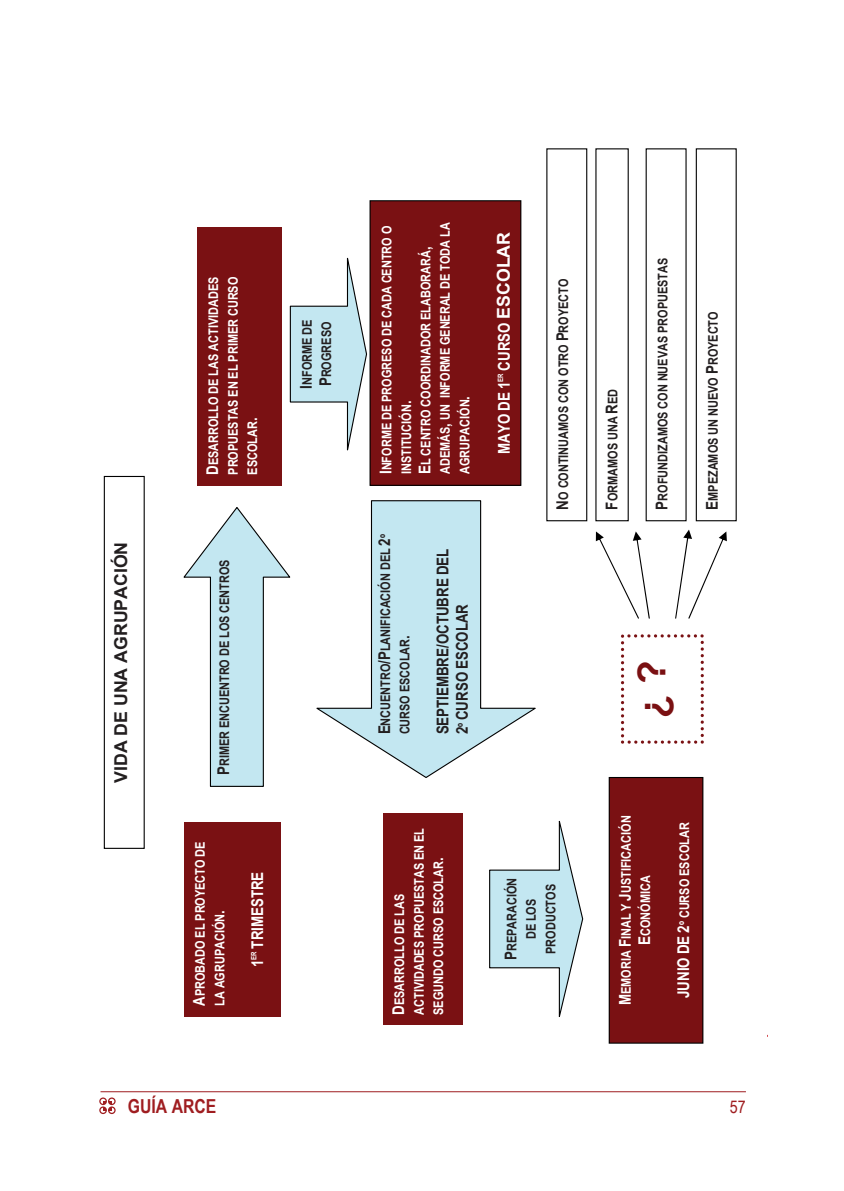
<style>
.page{position:relative;width:844px;height:1191px;background:#fff}
.page>*{position:absolute;margin:0;border:0;box-sizing:border-box;transform-origin:0 0}
.t1{font:700 38.32px "Arial";color:#7a1012}
.t2{font:700 19.25px "Arial Narrow";color:#9f1d20}
.t3{font:700 17.68px "Arial";color:#231f20}
.t4{font:17.5px "Arial Narrow";color:#9f1d20}
.t5{font:700 16.28px/19.4px "Arial Narrow";color:#231f20}
.t6{font:700 16.28px "Arial Narrow";color:#fff}
.t7{font:700 13.3px/19.4px "Arial Narrow";color:#fff}
.t8{font:700 13.3px/19.4px "Arial Narrow";color:#231f20}
.s1{font-size:16.28px}
.s2{font-family:"Arial";font-size:17.68px}
.s3{font-size:13.3px}
</style>
<div class="page">
<div style="left:546px;top:149px;width:41px;height:372px;border:1px solid #000"></div>
<div style="left:383px;top:813px;width:79px;height:212px;background:#7a1113"></div>
<svg style="left:183px;top:507px;width:108px;height:280px"></svg>
<div style="left:184px;top:822px;width:96px;height:194px;background:#7a1113"></div>
<div style="left:620px;top:634px;width:83px;height:109px;border:3px dashed #7a1113"></div>
<svg style="left:595px;top:531px;width:54px;height:87px"></svg>
<svg style="left:675px;top:529px;width:51px;height:89px"></svg>
<div style="left:370px;top:201px;width:150px;height:284px;background:#7a1113"></div>
<div style="left:369px;top:200px;width:152px;height:286px;border:1px solid #000"></div>
<svg style="left:289px;top:257px;width:78px;height:194px"></svg>
<svg style="left:489px;top:820px;width:94px;height:197px"></svg>
<div style="left:695px;top:149px;width:41px;height:372px;border:1px solid #000"></div>
<div style="left:197px;top:227px;width:84px;height:258px;background:#7a1113"></div>
<div style="left:609px;top:777px;width:93px;height:266px;background:#7a1113"></div>
<div style="left:608px;top:777px;width:95px;height:266px;border:1px solid #000"></div>
<svg style="left:316px;top:500px;width:220px;height:278px"></svg>
<div style="left:104px;top:476px;width:41px;height:373px;border:1px solid #000"></div>
<hr style="left:100px;top:1091px;width:645px;height:1px;background:#9f1d20">
<div style="left:99px;top:1097px;width:8px;height:8px;border:1px solid #9f1d20;border-radius:50%"></div>
<div style="left:108px;top:1097px;width:8px;height:8px;border:1px solid #9f1d20;border-radius:50%"></div>
<div style="left:99px;top:1106px;width:8px;height:8px;border:1px solid #9f1d20;border-radius:50%"></div>
<svg style="left:103px;top:1101px;width:9px;height:9px"></svg>
<div style="left:108px;top:1106px;width:8px;height:8px;border:1px solid #9f1d20;border-radius:50%"></div>
<h3 class="t3" style="left:111px;top:783px;width:242px;rotate:-90deg">VIDA DE UNA AGRUPACIÓN</h3>
<p class="t7" style="left:204px;top:475px;width:199px;text-align:justify;rotate:-90deg"><span class="s1">D</span>ESARROLLO DE LAS ACTIVIDADES PROPUESTAS EN EL PRIMER CURSO ESCOLAR<span class="s1">.</span></p>
<p class="t8" style="left:214px;top:775px;width:217px;rotate:-90deg"><span class="s1">P</span>RIMER ENCUENTRO DE LOS CENTROS</p>
<p class="t7" style="left:190px;top:1006px;width:166px;rotate:-90deg"><span class="s1">A</span>PROBADO EL PROYECTO DE<br>LA AGRUPACIÓN<span class="s1">.</span></p>
<p class="t6" style="left:248px;top:967px;width:97px;rotate:-90deg">1<sup>ER</sup> TRIMESTRE</p>
<p class="t8" style="left:297px;top:388px;width:71px;rotate:-90deg"><span class="s1">I</span>NFORME DE<br><span class="s1">P</span>ROGRESO</p>
<p class="t7" style="left:377px;top:474px;width:253px;rotate:-90deg"><span class="s1">I</span>NFORME DE PROGRESO DE CADA CENTRO O<br>INSTITUCIÓN<span class="s1">.<br>E</span>L CENTRO COORDINADOR ELABORARÁ<span class="s1">,<br></span>ADEMÁS<span class="s1">,</span> UN INFORME GENERAL DE TODA LA<br>AGRUPACIÓN<span class="s1">.</span></p>
<p class="t6" style="left:494px;top:454px;width:223px;rotate:-90deg">MAYO DE 1<sup>ER</sup> CURSO <span class="s2">ESCOLAR</span></p>
<p class="t8" style="left:375px;top:734px;width:202px;rotate:-90deg"><span class="s1">E</span>NCUENTRO<span class="s1">/P</span>LANIFICACIÓN DEL <span class="s1">2</span>º<br>CURSO ESCOLAR<span class="s1">.</span></p>
<p class="t5" style="left:433px;top:734px;width:187px;rotate:-90deg">SEPTIEMBRE/OCTUBRE DEL<br>2<span class="s3">º</span> CURSO ESCOLAR</p>
<p class="t8" style="left:553px;top:509px;width:232px;rotate:-90deg"><span class="s1">N</span>O CONTINUAMOS CON OTRO <span class="s1">P</span>ROYECTO</p>
<p class="t7" style="left:389px;top:1014px;width:188px;rotate:-90deg"><span class="s1">D</span>ESARROLLO DE LAS<br>ACTIVIDADES PROPUESTAS EN EL<br>SEGUNDO CURSO ESCOLAR<span class="s1">.</span></p>
<p class="t8" style="left:502px;top:960px;width:84px;text-align:center;rotate:-90deg"><span class="s1">P</span>REPARACIÓN<br>DE LOS<br>PRODUCTOS</p>
<p class="t8" style="left:602px;top:509px;width:122px;rotate:-90deg"><span class="s1">F</span>ORMAMOS UNA <span class="s1">R</span>ED</p>
<p class="t8" style="left:653px;top:509px;width:253px;rotate:-90deg"><span class="s1">P</span>ROFUNDIZAMOS CON NUEVAS PROPUESTAS</p>
<p class="t8" style="left:703px;top:509px;width:200px;rotate:-90deg"><span class="s1">E</span>MPEZAMOS UN NUEVO <span class="s1">P</span>ROYECTO</p>
<h1 class="t1" style="left:630px;top:717px;width:59px;rotate:-90deg">¿ ?</h1>
<p class="t7" style="left:616px;top:1005px;width:191px;text-align:center;rotate:-90deg"><span class="s1">M</span>EMORIA <span class="s1">F</span>INAL Y <span class="s1">J</span>USTIFICACIÓN<br><span class="s1">E</span>CONÓMICA</p>
<p class="t7" style="left:674px;top:998px;width:177px;rotate:-90deg"><span class="s1">JUNIO DE 2</span>º CURSO ESCOLAR</p>
<h2 class="t2" style="left:128px;top:1095px;width:90px">GUÍA ARCE</h2>
<h3 class="t4" style="left:729px;top:1096px;width:17px">57</h3>
</div>
